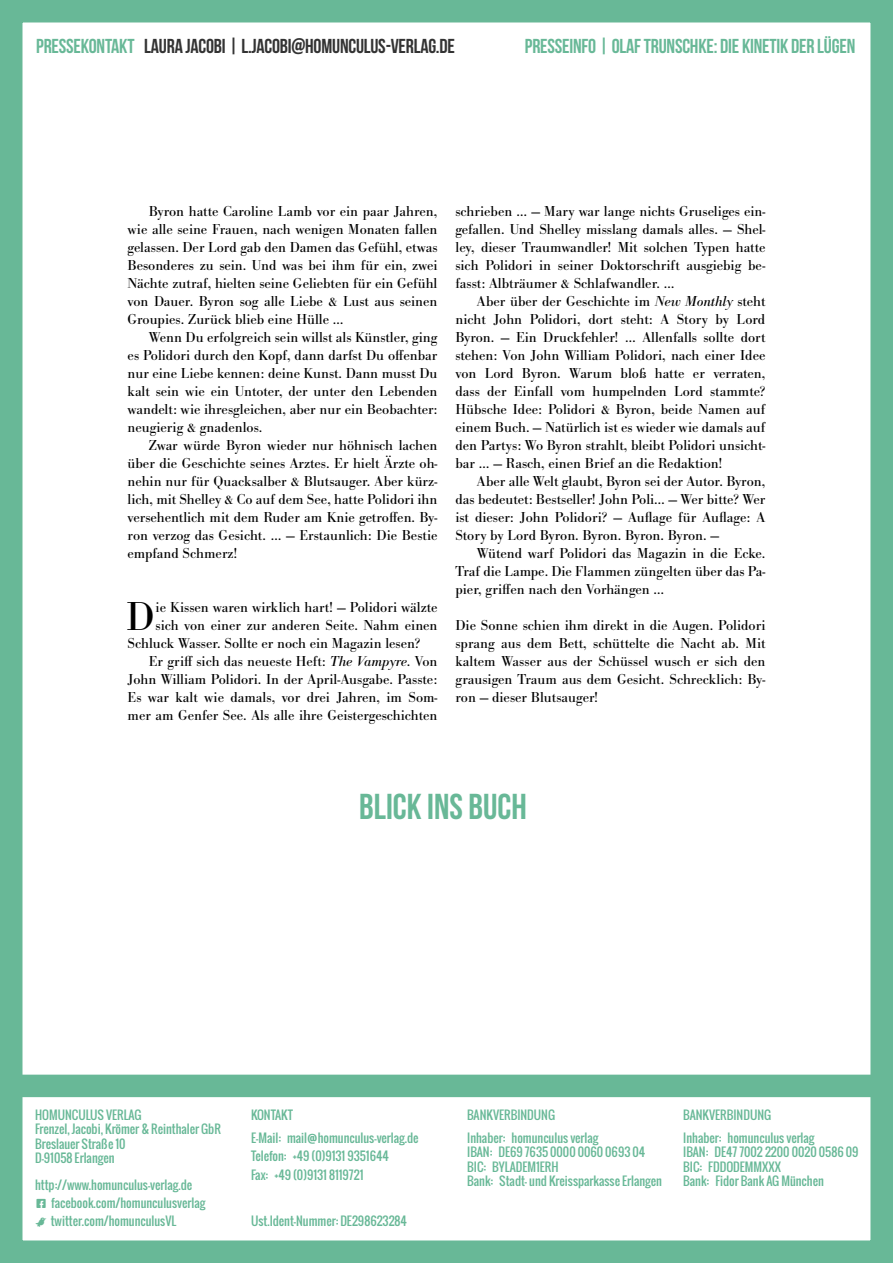
<style>
.page{position:relative;width:893px;height:1263px;background:#fff}
.page>*{position:absolute;margin:0;border:0;box-sizing:border-box;transform-origin:0 0}
.t1{font:42px "Bodoni Ant";color:#000}
.t2{font:36px "Bebas Neue";color:#68b897}
.t3{font:20.25px "Bebas Neue";letter-spacing:-.01em;color:#333}
.t4{font:20.25px "Bebas Neue";letter-spacing:-.01em;color:#68b897}
.t5{font:15px/18px "Bodoni Ant";color:#000;text-align:justify}
.t6{font:12px/14.4px "Oswald";color:#68b897}
.s1{color:#68b897}
.s2{font-style:italic}
.s3{font-family:"Modern Pictograms";font-size:15px}
</style>
<div class="page">
<div style="left:0;top:0;width:893px;height:1263px;border:22px solid #68b897"></div>
<div style="left:0;top:1075px;width:893px;height:22px;background:#68b897"></div>
<h3 class="t3" style="left:36px;top:35px;width:420px"><span class="s1">PRESSEKONTAKT</span> LAURA JACOBI | L.JACOBI@HOMUNCULUS-VERLAG.DE</h3>
<h3 class="t4" style="left:525px;top:35px;width:332px">PRESSEINFO | OLAF TRUNSCHKE: DIE KINETIK DER LÜGEN</h3>
<p class="t5" style="left:128px;top:203px;width:311px;text-indent:21px">Byron hatte Caroline Lamb vor ein paar Jahren, wie alle seine Frauen, nach wenigen Monaten fallen gelassen. Der Lord gab den Damen das Gefühl, etwas Besonderes zu sein. Und was bei ihm für ein, zwei Nächte zutraf, hielten seine Geliebten für ein Gefühl von Dauer. Byron sog alle Liebe &amp; Lust aus seinen Groupies. Zurück blieb eine Hülle …</p>
<p class="t5" style="left:128px;top:329px;width:311px;text-indent:21px">Wenn Du erfolgreich sein willst als Künstler, ging es Polidori durch den Kopf, dann darfst Du offenbar nur eine Liebe kennen: deine Kunst. Dann musst Du kalt sein wie ein Untoter, der unter den Lebenden wandelt: wie ihresgleichen, aber nur ein Beobachter: neugierig &amp; gnadenlos.</p>
<p class="t5" style="left:128px;top:437px;width:311px;text-indent:21px">Zwar würde Byron wieder nur höhnisch lachen über die Geschichte seines Arztes. Er hielt Ärzte oh&shy;nehin nur für Quacksalber &amp; Blutsauger. Aber kürz&shy;lich, mit Shelley &amp; Co auf dem See, hatte Polidori ihn versehentlich mit dem Ruder am Knie getroffen. By&shy;ron verzog das Gesicht. … — Erstaunlich: Die Bestie empfand Schmerz!</p>
<h1 class="t1" style="left:126px;top:594px;width:30px">D</h1>
<p class="t5" style="left:156px;top:599px;width:283px">ie Kissen waren wirklich hart! — Polidori wälzte</p>
<p class="t5" style="left:156px;top:617px;width:283px">sich von einer zur anderen Seite. Nahm einen</p>
<p class="t5" style="left:128px;top:635px;width:294px">Schluck Wasser. Sollte er noch ein Magazin lesen?</p>
<p class="t5" style="left:149px;top:653px;width:290px">Er griff sich das neueste Heft: <span class="s2">The Vampyre</span>. Von</p>
<p class="t5" style="left:128px;top:671px;width:311px">John William Polidori. In der April-Ausgabe. Passte:</p>
<p class="t5" style="left:128px;top:689px;width:311px">Es war kalt wie damals, vor drei Jahren, im Som-</p>
<p class="t5" style="left:128px;top:707px;width:311px">mer am Genfer See. Als alle ihre Geistergeschichten</p>
<p class="t5" style="left:455px;top:203px;width:311px">schrieben … — Mary war lange nichts Gruseliges ein&shy;gefallen. Und Shelley misslang damals alles. — Shel&shy;ley, dieser Traumwandler! Mit solchen Typen hatte sich Polidori in seiner Doktorschrift ausgiebig be&shy;fasst: Albträumer &amp; Schlafwandler. …</p>
<p class="t5" style="left:455px;top:293px;width:311px;text-indent:21px">Aber über der Geschichte im <span class="s2">New Monthly</span> steht nicht John Polidori, dort steht: A Story by Lord Byron. — Ein Druckfehler! … Allenfalls sollte dort stehen: Von John William Polidori, nach einer Idee von Lord Byron. Warum bloß hatte er verraten, dass der Einfall vom humpelnden Lord stammte?<br>Hübsche Idee: Polidori &amp; Byron, beide Namen auf einem Buch. — Natürlich ist es wieder wie damals auf den Partys: Wo Byron strahlt, bleibt Polidori unsicht&shy;bar … — Rasch, einen Brief an die Redaktion!</p>
<p class="t5" style="left:455px;top:473px;width:311px;text-indent:21px">Aber alle Welt glaubt, Byron sei der Autor. Byron, das bedeutet: Bestseller! John Poli… — Wer bitte? Wer ist dieser: John Polidori? — Auflage für Auflage: A Story by Lord Byron. Byron. Byron. Byron. —</p>
<p class="t5" style="left:455px;top:545px;width:311px;text-indent:21px">Wütend warf Polidori das Magazin in die Ecke.<br>Traf die Lampe. Die Flammen züngelten über das Pa&shy;pier, griffen nach den Vorhängen …</p>
<p class="t5" style="left:455px;top:617px;width:311px">Die Sonne schien ihm direkt in die Augen. Polidori sprang aus dem Bett, schüttelte die Nacht ab. Mit kaltem Wasser aus der Schüssel wusch er sich den grausigen Traum aus dem Gesicht. Schrecklich: By&shy;ron — dieser Blutsauger!</p>
<h2 class="t2" style="left:359px;top:786px;width:169px">BLICK INS BUCH</h2>
<p class="t6" style="left:35px;top:1107px;width:187px">HOMUNCULUS VERLAG<br>Frenzel, Jacobi, Krömer &amp; Reinthaler GbR<br>Breslauer Straße 10<br>D-91058 Erlangen</p>
<p class="t6" style="left:35px;top:1176px;width:172px;line-height:18px">http://www.homunculus-verlag.de<br><span class="s3">G</span> facebook.com/homunculusverlag <span class="s3">t</span> twitter.com/homunculusVL</p>
<p class="t6" style="left:251px;top:1103px;width:169px;line-height:23px">KONTAKT<br>E-Mail: mail@homunculus-verlag.de</p>
<p class="t6" style="left:251px;top:1147px;width:139px;line-height:18.6px">Telefon: +49 (0)9131 9351644<br>Fax: +49 (0)9131 8119721</p>
<p class="t6" style="left:251px;top:1213px;width:157px">Ust.Ident-Nummer: DE298623284</p>
<p class="t6" style="left:467px;top:1103px;width:133px;line-height:23px">BANKVERBINDUNG<br>Inhaber: homunculus verlag</p>
<p class="t6" style="left:467px;top:1145px;width:196px">IBAN: DE69 7635 0000 0060 0693 04<br>BIC: BYLADEM1ERH<br>Bank: Stadt- und Kreissparkasse Erlangen</p>
<p class="t6" style="left:683px;top:1103px;width:133px;line-height:23px">BANKVERBINDUNG<br>Inhaber: homunculus verlag</p>
<p class="t6" style="left:683px;top:1145px;width:177px">IBAN: DE47 7002 2200 0020 0586 09<br>BIC: FDDODEMMXXX<br>Bank: Fidor Bank AG München</p>
</div>
